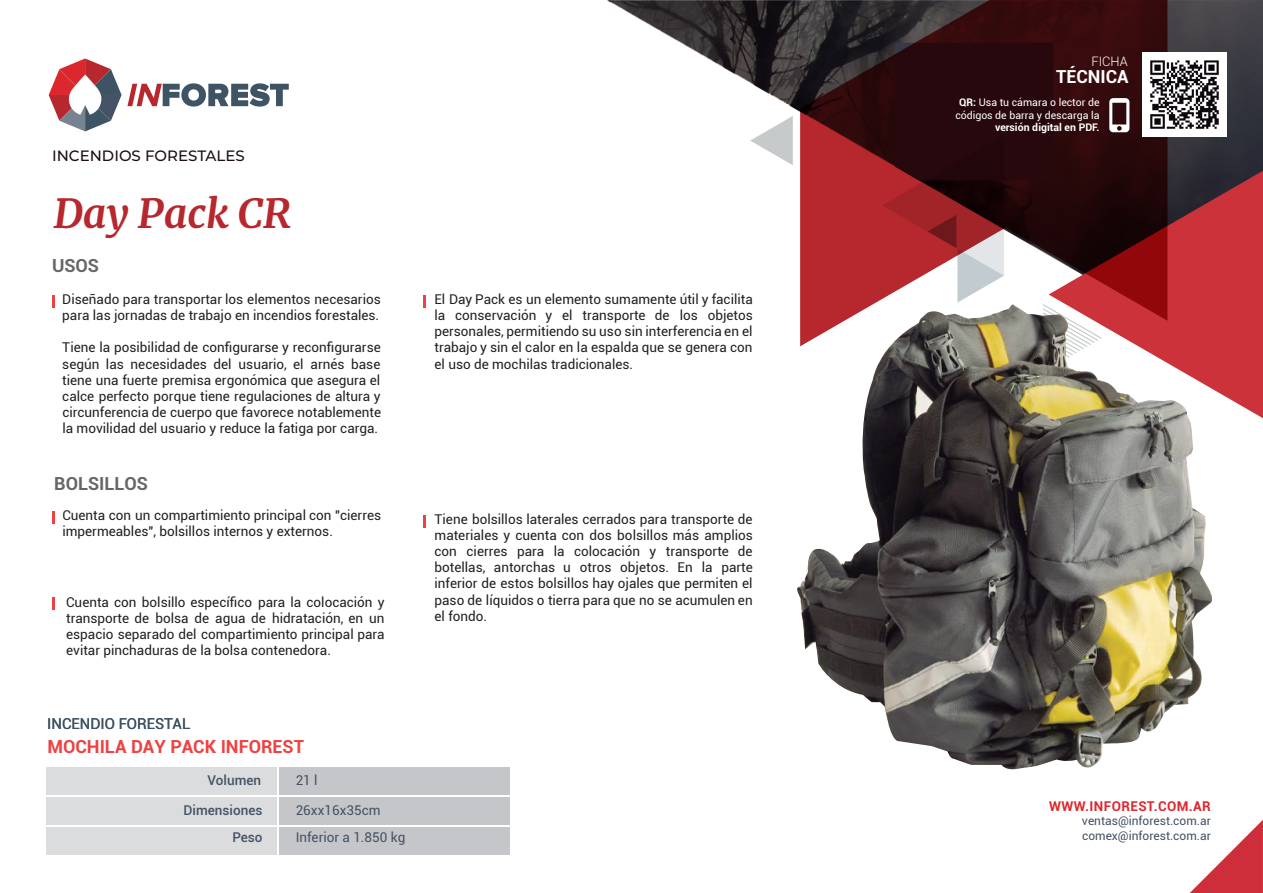
<style>
.page{position:relative;width:1263px;height:893px;background:#fff}
.page>*{position:absolute;margin:0;border:0;box-sizing:border-box;transform-origin:0 0}
.t1{font:italic 700 40.5px "Merriweather";color:#b6282d}
.t2{font:700 18px "Roboto";color:#ee4142}
.t3{font:700 18px "Roboto";color:#646667}
.t4{font:700 18px "Roboto";color:#fff}
.t5{font:500 15px "Montserrat";color:#1e1013}
.t6{font:15px "Roboto";color:#3e5364}
.t7{font:13.5px/16.2px "Roboto";color:#231f20;text-align:justify}
.t8{font:13.5px "Roboto";color:#445264}
.t9{font:500 13.5px "Roboto";color:#445264}
.t10{font:700 13.5px "Roboto";letter-spacing:.03em;color:#dc272d}
.t11{font:300 13.05px "Roboto";color:#fff}
.t12{font:12px/15px "Roboto";color:#445264}
.t13{font:10.5px/12.6px "Roboto";color:#fff;text-align:center}
.t14{font:700 10.5px "Roboto";color:#fff}
.s1{font-weight:700}
</style>
<div class="page">
<svg style="left:608px;top:0;width:655px;height:171px"></svg>
<svg style="left:1190px;top:820px;width:73px;height:73px"></svg>
<div style="left:46px;top:767px;width:231px;height:27px;background:#dadcdd"></div>
<div style="left:46px;top:797px;width:231px;height:27px;background:#dadcdd"></div>
<div style="left:46px;top:827px;width:231px;height:28px;background:#dadcdd"></div>
<div style="left:279px;top:767px;width:231px;height:27px;background:#c5c6c9"></div>
<div style="left:279px;top:797px;width:231px;height:27px;background:#c5c6c9"></div>
<div style="left:279px;top:827px;width:231px;height:28px;background:#c5c6c9"></div>
<svg style="left:52px;top:295px;width:2px;height:13px"></svg>
<svg style="left:1167px;top:171px;width:96px;height:247px;background:#b4363e"></svg>
<svg style="left:800px;top:0;width:367px;height:304px;background:#5b191c"></svg>
<svg style="left:750px;top:116px;width:43px;height:49px"></svg>
<svg style="left:424px;top:295px;width:2px;height:13px"></svg>
<svg style="left:424px;top:515px;width:2px;height:12px"></svg>
<svg style="left:52px;top:511px;width:2px;height:13px"></svg>
<svg style="left:52px;top:597px;width:2px;height:13px"></svg>
<svg style="left:49px;top:58px;width:240px;height:73px"></svg>
<svg style="left:882px;top:43px;width:220px;height:261px;background:#5b2f32"></svg>
<svg style="left:1109px;top:98px;width:20px;height:34px"></svg>
<img style="left:1143px;top:52px;width:84px;height:84px">
<img style="left:797px;top:304px;width:419px;height:466px">
<p class="t5" style="left:52px;top:145px;width:194px">INCENDIOS FORESTALES</p>
<h1 class="t1" style="left:54px;top:185px;width:239px">Day Pack CR</h1>
<h2 class="t3" style="left:52px;top:253px;width:48px">USOS</h2>
<p class="t7" style="left:62px;top:290px;width:320px">Diseñado para transportar los elementos necesarios para las jornadas de trabajo en incendios forestales.</p>
<p class="t7" style="left:62px;top:339px;width:320px">Tiene la posibilidad de configurarse y reconfigurarse según las necesidades del usuario, el arnés base tiene una fuerte premisa ergonómica que asegura el calce perfecto porque tiene regulaciones de altura y circunferencia de cuerpo que favorece notablemente la movilidad del usuario y reduce la fatiga por carga.</p>
<h2 class="t3" style="left:54px;top:471px;width:95px">BOLSILLOS</h2>
<p class="t7" style="left:62px;top:506px;width:320px">Cuenta con un compartimiento principal con "cierres impermeables", bolsillos internos y externos.</p>
<p class="t7" style="left:66px;top:593px;width:320px">Cuenta con bolsillo específico para la colocación y transporte de bolsa de agua de hidratación, en un espacio separado del compartimiento principal para evitar pinchaduras de la bolsa contenedora.</p>
<p class="t6" style="left:47px;top:713px;width:145px">INCENDIO FORESTAL</p>
<h2 class="t2" style="left:47px;top:734px;width:258px">MOCHILA DAY PACK INFOREST</h2>
<p class="t9" style="left:207px;top:770px;width:55px">Volumen</p>
<p class="t9" style="left:184px;top:800px;width:80px">Dimensiones</p>
<p class="t8" style="left:296px;top:770px;width:23px">21 l</p>
<p class="t8" style="left:296px;top:800px;width:86px">26xx16x35cm</p>
<p class="t9" style="left:232px;top:828px;width:32px">Peso</p>
<p class="t8" style="left:296px;top:828px;width:111px">Inferior a 1.850 kg</p>
<p class="t7" style="left:434px;top:290px;width:320px">El Day Pack es un elemento sumamente útil y facilita la conservación y el transporte de los objetos personales, permitiendo su uso sin interferencia en el trabajo y sin el calor en la espalda que se genera con el uso de mochilas tradicionales.</p>
<p class="t7" style="left:434px;top:510px;width:320px">Tiene bolsillos laterales cerrados para transporte de materiales y cuenta con dos bolsillos más amplios con cierres para la colocación y transporte de botellas, antorchas u otros objetos. En la parte inferior de estos bolsillos hay ojales que permiten el paso de líquidos o tierra para que no se acumulen en el fondo.</p>
<p class="t11" style="left:1091px;top:52px;width:38px">FICHA</p>
<h2 class="t4" style="left:1056px;top:64px;width:74px">TÉCNICA</h2>
<p class="t13" style="left:955px;top:96px;width:146px"><span class="s1">QR:</span> Usa tu cámara o lector de códigos de barra y descarga la</p>
<p class="t14" style="left:995px;top:120px;width:106px">versión digital en PDF.</p>
<p class="t10" style="left:1049px;top:796px;width:163px">WWW.INFOREST.COM.AR</p>
<p class="t12" style="left:1082px;top:812px;width:130px">ventas@inforest.com.ar comex@inforest.com.ar</p>
</div>
